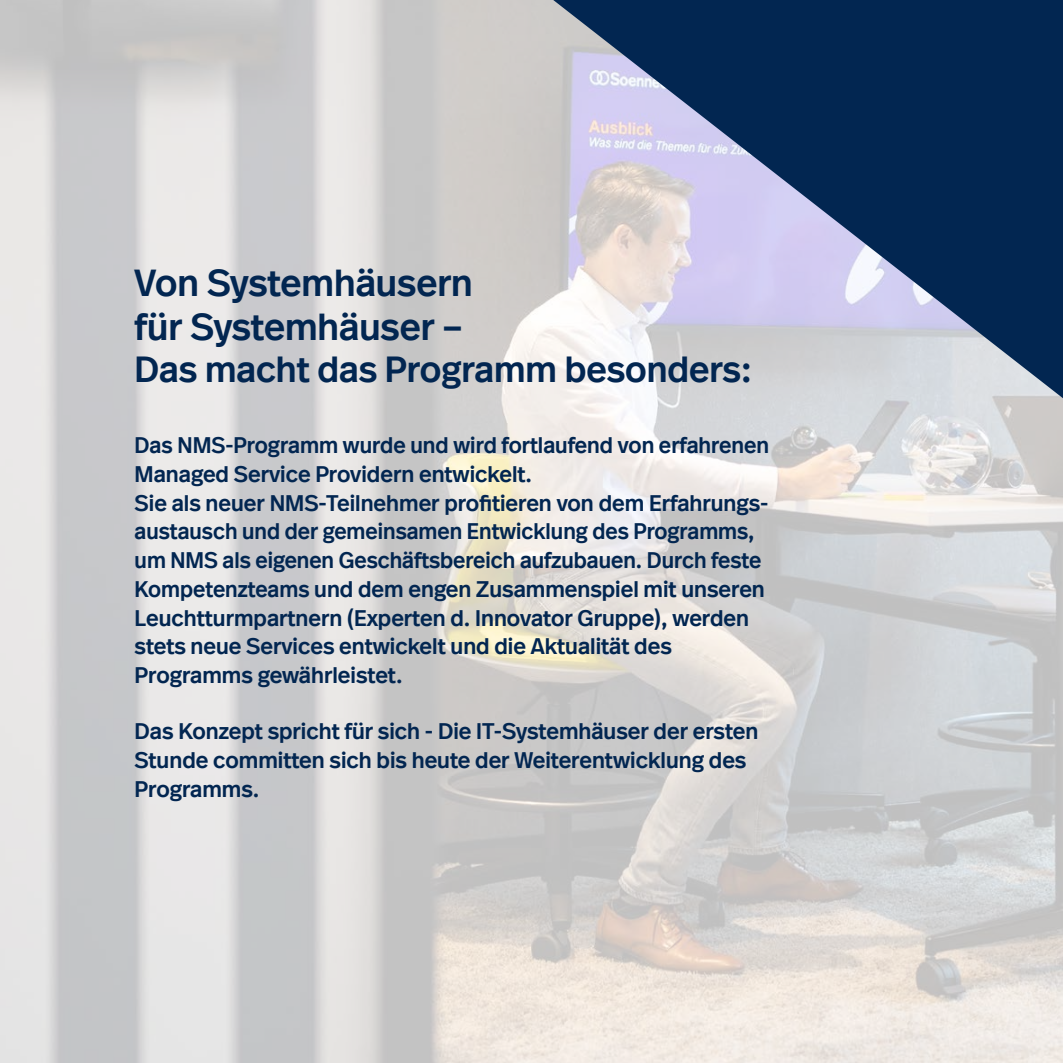
<style>
.page{position:relative;width:1063px;height:1063px;background:#fff}
.page>*{position:absolute;margin:0;border:0;box-sizing:border-box;transform-origin:0 0}
.t1{font:500 37.5px/43.8px "Real Head Offc";color:#022651}
.t2{font:500 36.25px "Real Head Offc";color:#022651}
.t3{font:500 22.5px/28.8px "Real Head Offc";color:#022651}
</style>
<div class="page">
<img style="left:0;top:0;width:1063px;height:1063px">
<svg style="left:553px;top:0;width:510px;height:398px;background:#6f7e9b"></svg>
<h1 class="t1" style="left:135px;top:261px;width:340px">Von Systemhäusern für Systemhäuser –</h1>
<h2 class="t2" style="left:135px;top:346px;width:618px">Das macht das Programm besonders:</h2>
<p class="t3" style="left:135px;top:431px;width:636px">Das NMS-Programm wurde und wird fortlaufend von erfahrenen Managed Service Providern entwickelt.<br>Sie als neuer NMS-Teilnehmer profitieren von dem Erfahrungs&shy;austausch und der gemeinsamen Entwicklung des Programms, um NMS als eigenen Geschäftsbereich aufzubauen. Durch feste Kompetenzteams und dem engen Zusammenspiel mit unseren Leuchtturmpartnern (Experten d. Innovator Gruppe), werden stets neue Services entwickelt und die Aktualität des Programms gewährleistet.</p>
<p class="t3" style="left:135px;top:717px;width:625px">Das Konzept spricht für sich - Die IT-Systemhäuser der ersten<br>Stunde committen sich bis heute der Weiterentwicklung des<br>Programms.</p>
</div>
